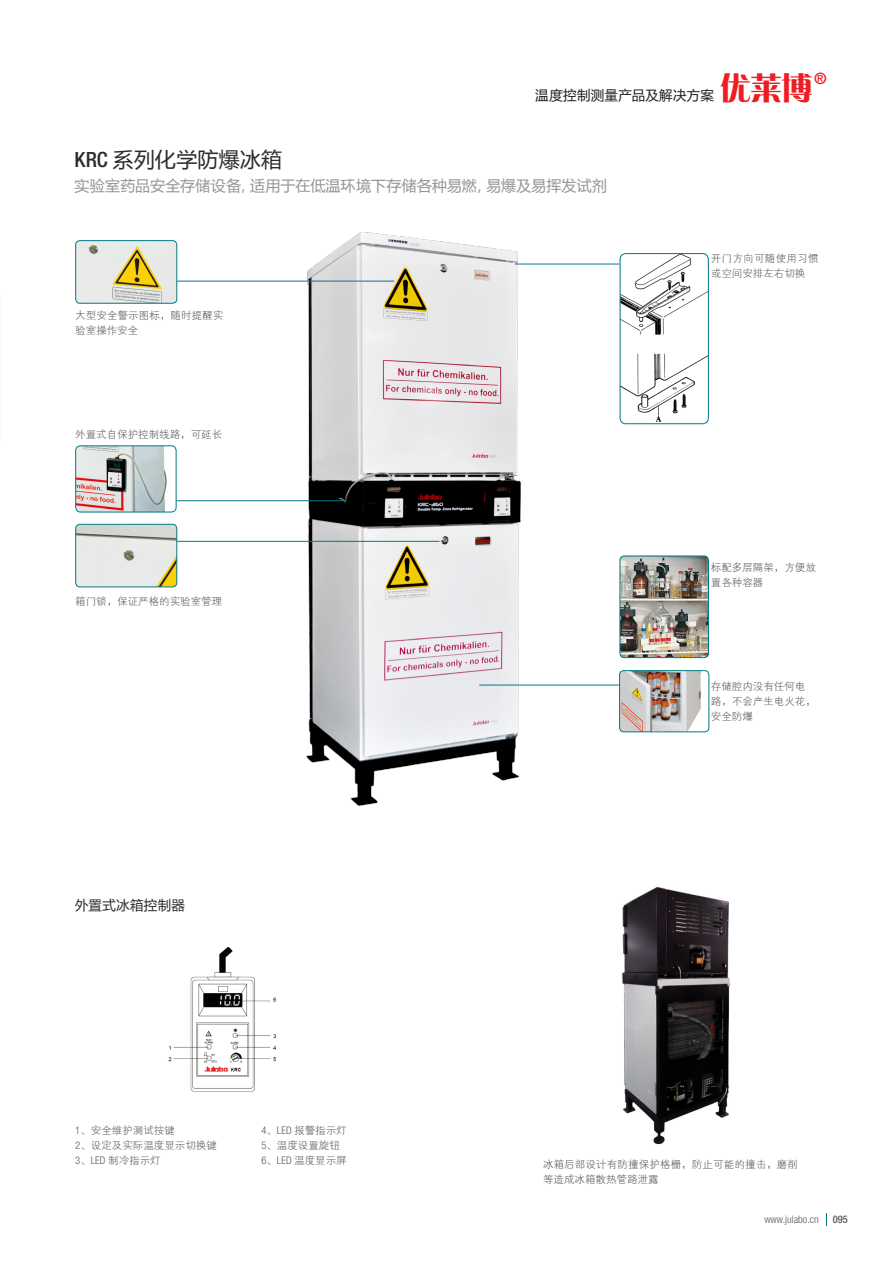
<style>
.page{position:relative;width:893px;height:1263px;background:#fff}
.page>*{position:absolute;margin:0;border:0;box-sizing:border-box;transform-origin:0 0}
.t1{font:31.5px "FZCQJW GB1 0";color:#ee1d23}
.t2{font:21px "Microsoft Ya Hei";letter-spacing:.01em;color:#2e2b2c}
.t3{font:500 condensed 15.75px "Helvetica Neue LT Std";color:#ee1d23}
.W-正文前段距-无项目符号{font:15px "Microsoft Ya Hei";letter-spacing:.01em;color:#939598}
.t4{font:13.5px "Microsoft Ya Hei";letter-spacing:.02em;color:#231f20}
.W-正文-无项目符号{font:13.5px "Microsoft Ya Hei";letter-spacing:.02em;color:#2e2b2c}
.W-正文-无项目符号-2{font:10.5px/15px "FZXH1 JW GB1 0";color:#57585a}
.W-正文-无项目符号-3{font:10.5px/15px "FZXH1 JW GB1 0";letter-spacing:.03em;color:#57585a}
.t5{font:300 condensed 10.5px "Helvetica Neue LT Std";color:#57585a}
.t6{font:500 condensed 10.5px "Helvetica Neue LT Std";color:#57585a}
.s1{font-family:"Helvetica Neue LT Std";font-weight:500;font-stretch:condensed}
.s2{font-family:"Helvetica Neue LT Std";font-weight:300;font-stretch:condensed}
</style>
<div class="page">
<svg style="left:826px;top:1213px;width:1px;height:13px"></svg>
<img style="left:77px;top:241px;width:100px;height:62px">
<div style="left:75px;top:240px;width:102px;height:64px;border:1px solid #007a86;border-radius:4px"></div>
<img style="left:76px;top:524px;width:101px;height:63px">
<div style="left:75px;top:524px;width:102px;height:63px;border:1px solid #007a86;border-radius:4px"></div>
<img style="left:76px;top:446px;width:100px;height:66px">
<div style="left:75px;top:445px;width:101px;height:67px;border:1px solid #007a86;border-radius:5px"></div>
<img style="left:622px;top:886px;width:109px;height:259px">
<img style="left:168px;top:947px;width:109px;height:145px">
<img style="left:620px;top:254px;width:88px;height:170px">
<div style="left:620px;top:253px;width:89px;height:171px;border:1px solid #007a86;border-radius:6px"></div>
<img style="left:292px;top:232px;width:258px;height:574px">
<img style="left:620px;top:556px;width:88px;height:102px">
<div style="left:620px;top:556px;width:89px;height:102px;border:1px solid #007a86;border-radius:4px"></div>
<img style="left:620px;top:671px;width:89px;height:61px">
<div style="left:619px;top:670px;width:90px;height:62px;border:1px solid #007a86;border-radius:4px"></div>
<hr style="left:177px;top:281px;width:217px;height:1px;background:#007a86">
<hr style="left:515px;top:264px;width:105px;height:1px;background:#007a86">
<hr style="left:479px;top:685px;width:141px;height:1px;background:#007a86">
<hr style="left:176px;top:500px;width:169px;height:1px;background:#007a86">
<hr style="left:177px;top:541px;width:263px;height:1px;background:#007a86">
<h1 class="t1" style="left:720px;top:71px;width:95px">优莱博</h1>
<h3 class="t3" style="left:814px;top:69px;width:14px">®</h3>
<p class="t4" style="left:535px;top:86px;width:180px">温度控制测量产品及解决方案</p>
<p class="t2" style="left:74px;top:145px;width:209px"><span class="s1">KRC</span> 系列化学防爆冰箱</p>
<p class="W-正文前段距-无项目符号" style="left:74px;top:176px;width:534px">实验室药品安全存储设备，适用于在低温环境下存储各种易燃，易爆及易挥发试剂</p>
<p class="W-正文-无项目符号-2" style="left:75px;top:309px;width:150px">大型安全警示图标，随时提醒实验室操作安全</p>
<p class="W-正文-无项目符号-2" style="left:75px;top:427px;width:149px">外置式自保护控制线路，可延长</p>
<p class="W-正文-无项目符号-2" style="left:75px;top:594px;width:149px">箱门锁，保证严格的实验室管理</p>
<p class="W-正文-无项目符号" style="left:75px;top:896px;width:111px">外置式冰箱控制器</p>
<p class="W-正文-无项目符号-3" style="left:711px;top:251px;width:109px">开门方向可随使用习惯或空间安排左右切换</p>
<p class="W-正文-无项目符号-2" style="left:711px;top:560px;width:106px">标配多层隔架，方便放置各种容器</p>
<p class="W-正文-无项目符号-2" style="left:711px;top:679px;width:106px">存储腔内没有任何电路，不会产生电火花，安全防爆</p>
<p class="W-正文-无项目符号-2" style="left:75px;top:1123px;width:101px"><span class="s2">1</span>、安全维护测试按键</p>
<p class="W-正文-无项目符号-2" style="left:75px;top:1138px;width:143px"><span class="s2">2</span>、设定及实际温度显示切换键</p>
<p class="W-正文-无项目符号-2" style="left:75px;top:1153px;width:87px"><span class="s2">3</span>、<span class="s2">LED</span> 制冷指示灯</p>
<p class="W-正文-无项目符号-2" style="left:261px;top:1123px;width:87px"><span class="s2">4</span>、<span class="s2">LED</span> 报警指示灯</p>
<p class="W-正文-无项目符号-2" style="left:261px;top:1138px;width:80px"><span class="s2">5</span>、温度设置旋钮</p>
<p class="W-正文-无项目符号-2" style="left:261px;top:1153px;width:87px"><span class="s2">6</span>、<span class="s2">LED</span> 温度显示屏</p>
<p class="W-正文-无项目符号-2" style="left:543px;top:1157px;width:257px">冰箱后部设计有防撞保护格栅，防止可能的撞击，磨削等造成冰箱散热管路泄露</p>
<p class="t5" style="left:764px;top:1213px;width:56px">www.julabo.cn</p>
<p class="t6" style="left:833px;top:1213px;width:17px">095</p>
</div>
